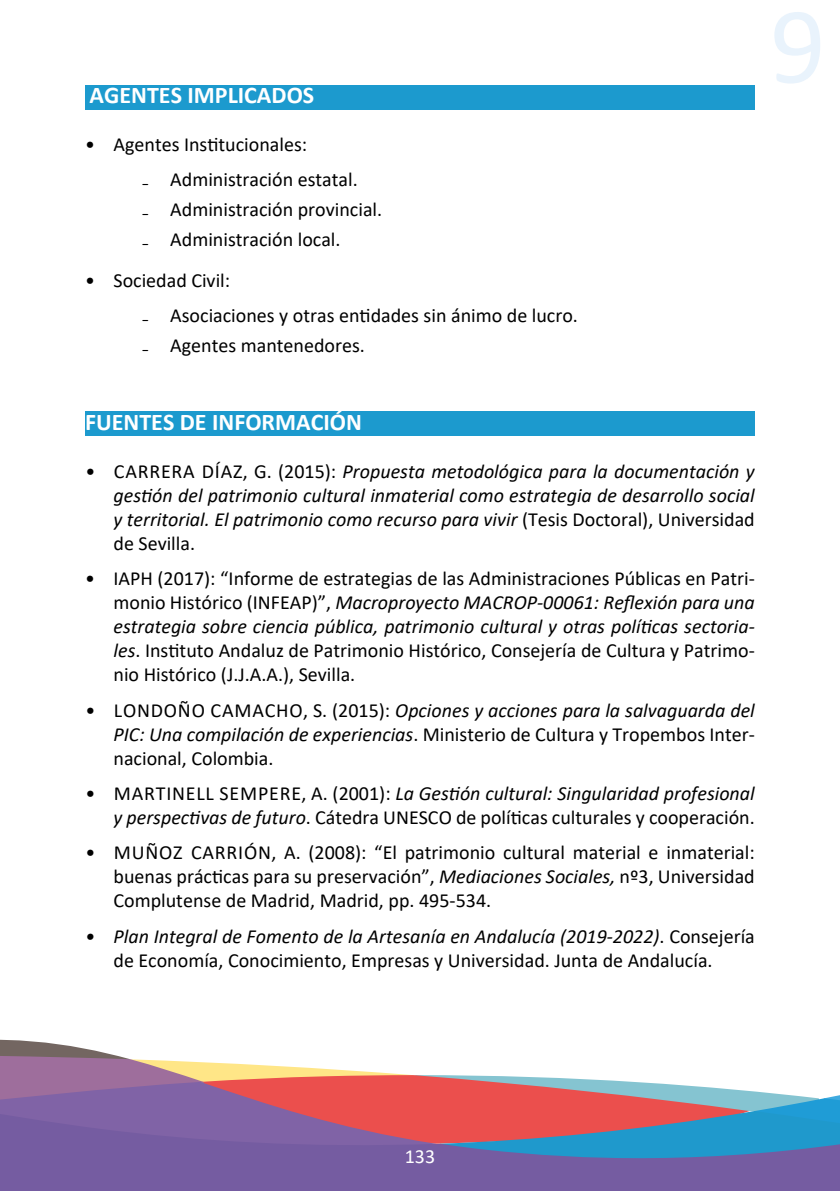
<style>
.page{position:relative;width:840px;height:1191px;background:#fff}
.page>*{position:absolute;margin:0;border:0;box-sizing:border-box;transform-origin:0 0}
.t1{font:110px "Calibri";color:#e9f3fc}
.t2{font:700 24px "Calibri";color:#fff}
.t3{font:20px/24px "Calibri";color:#000}
.t4{font:italic 20px/24px "Calibri";color:#000;text-align:justify}
.t5{font:20px "Calibri";color:#fff}
.s1{font-style:normal}
.s2{font-style:italic}
</style>
<div class="page">
<svg style="left:0;top:1039px;width:839px;height:64px"></svg>
<svg style="left:0;top:1103px;width:839px;height:58px;background:#826997"></svg>
<div style="left:0;top:1161px;width:839px;height:30px;background:#755ca1"></div>
<div style="left:85px;top:85px;width:669px;height:24px;background:#1c9ace"></div>
<div style="left:85px;top:412px;width:669px;height:24px;background:#1c9ace"></div>
<p class="t2" style="left:90px;top:78px;width:226px">AGENTES IMPLICADOS</p>
<p class="t3" style="left:142px;top:126px;width:217px;line-height:35.4px;text-indent:-57px">• Agentes Institucionales:<br>₋ Administración estatal.</p>
<p class="t3" style="left:142px;top:194px;width:242px;line-height:29.6px">₋ Administración provincial. ₋ Administración local.</p>
<p class="t3" style="left:142px;top:262px;width:437px;line-height:35.4px;text-indent:-57px">• Sociedad Civil:<br>₋ Asociaciones y otras entidades sin ánimo de lucro.</p>
<p class="t3" style="left:142px;top:333px;width:224px">₋ Agentes mantenedores.</p>
<h1 class="t1" style="left:769px;top:-30px;width:57px">9</h1>
<p class="t2" style="left:85px;top:405px;width:278px">FUENTES DE INFORMACIÓN</p>
<p class="t4" style="left:113px;top:458px;width:642px;text-indent:-28px"><span class="s1">• CARRERA DÍAZ, G. (2015):</span> Propuesta metodológica para la documentación y gestión del patrimonio cultural inmaterial como estrategia de desarrollo social y territorial. El patrimonio como recurso para vivir <span class="s1">(Tesis Doctoral), Universidad de Sevilla.</span></p>
<p class="t3" style="left:113px;top:566px;width:642px;text-align:justify;text-indent:-28px">• IAPH (2017): “Informe de estrategias de las Administraciones Públicas en Patri&shy;monio Histórico (INFEAP)”, <span class="s2">Macroproyecto MACROP-00061: Reflexión para una estrategia sobre ciencia pública, patrimonio cultural y otras políticas sectoria&shy;les</span>. Instituto Andaluz de Patrimonio Histórico, Consejería de Cultura y Patrimo&shy;nio Histórico (J.J.A.A.), Sevilla.</p>
<p class="t3" style="left:113px;top:697px;width:642px;text-align:justify;text-indent:-28px">• LONDOÑO CAMACHO, S. (2015): <span class="s2">Opciones y acciones para la salvaguarda del PIC: Una compilación de experiencias</span>. Ministerio de Cultura y Tropembos Inter&shy;nacional, Colombia.</p>
<p class="t3" style="left:85px;top:781px;width:670px;text-align:right">• MARTINELL SEMPERE, A. (2001): <span class="s2">La Gestión cultural: Singularidad profesional y perspectivas de futuro</span>. Cátedra UNESCO de políticas culturales y cooperación.</p>
<p class="t3" style="left:113px;top:840px;width:642px;text-align:justify;text-indent:-28px">• MUÑOZ CARRIÓN, A. (2008): “El patrimonio cultural material e inmaterial: buenas prácticas para su preservación”, <span class="s2">Mediaciones Sociales,</span> nº3, Universidad Complutense de Madrid, Madrid, pp. 495-534.</p>
<p class="t3" style="left:113px;top:923px;width:642px;text-indent:-28px"><span class="s2">• Plan Integral de Fomento de la Artesanía en Andalucía (2019-2022)</span>. Consejería de Economía, Conocimiento, Empresas y Universidad. Junta de Andalucía.</p>
<p class="t5" style="left:404px;top:1142px;width:32px">133</p>
</div>
